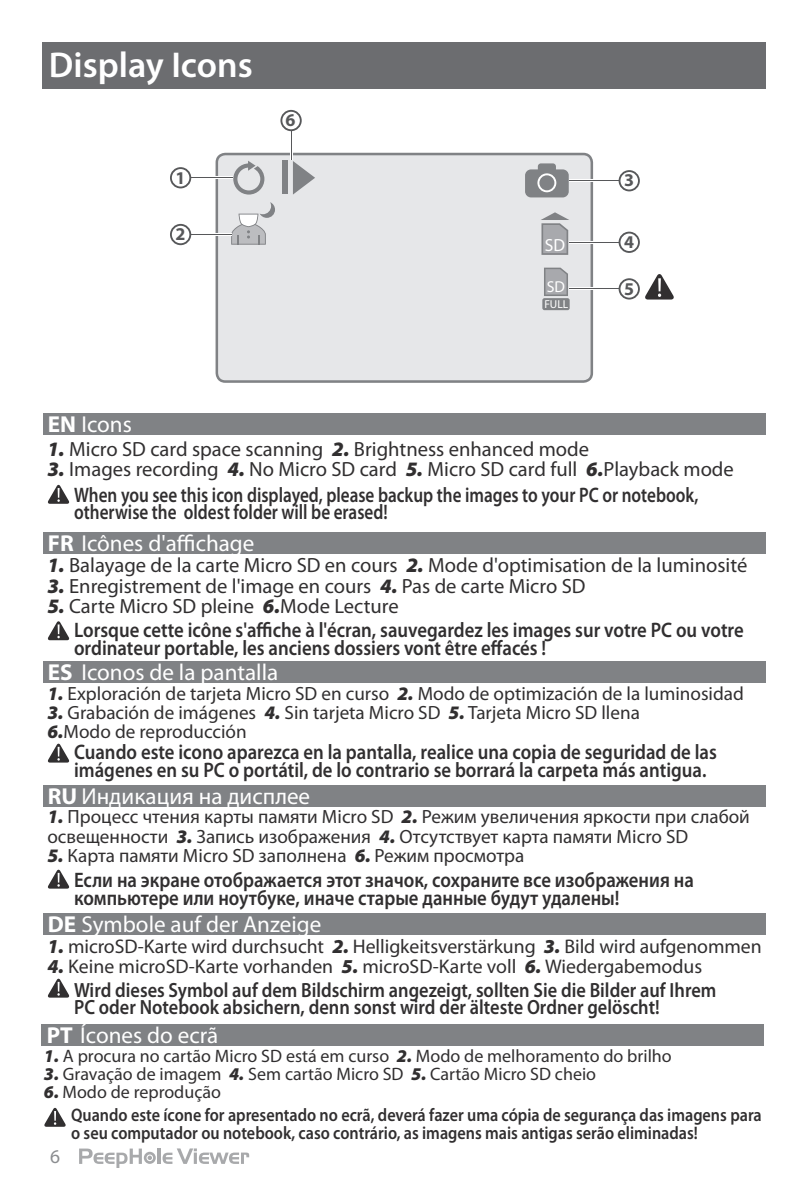
<style>
.page{position:relative;width:808px;height:1191px;background:#fff}
.page>*{position:absolute;margin:0;border:0;box-sizing:border-box;transform-origin:0 0}
.t1{font:600 36px "Myriad Pro";color:#fff}
.t2{font:23.1px "Myriad Pro";color:#fff}
.t3{font:600 21px/17.7px "Myriad Pro";color:#312f30;scale:.89 1}
.t4{font:600 21px/17.7px "Myriad Pro";color:#312f30;scale:.82 1}
.t5{font:20.7px "Myriad Pro";color:#312f30}
.t6{font:600 20.7px/17.4px "Myriad Pro";color:#312f30;scale:.89 1}
.t7{font:19.8px "Myriad Pro";letter-spacing:-.005em;color:#312f30}
.t8{font:19.5px "Myriad Pro";color:#8b8d90}
.t9{font:19.2px/19.2px "Myriad Pro";color:#312f30}
.t10{font:600 18.3px/18px "Myriad Pro";color:#312f30;scale:.89 1}
.t11{font:18px "Myriad Pro";color:#312f30}
.t12{font:700 18px "Myriad Pro";color:#57585a}
.t13{font:17.7px "Myriad Pro";color:#fff}
.t14{font:15.9px "Myriad Pro";color:#fff}
.t15{font:11.4px "Myriad Pro";color:#fff}
.s1{font-weight:700}
.s2{font-weight:900;font-style:italic}
</style>
<div class="page">
<div style="left:217px;top:154px;width:375px;height:227px;background:#e6e7e9;border-radius:9px"></div>
<div style="left:216px;top:153px;width:377px;height:230px;border:3px solid #808285;border-radius:9px"></div>
<hr style="left:158px;top:1148px;width:3px;height:15px;background:#8b8d90">
<svg style="left:79px;top:1148px;width:77px;height:20px"></svg>
<svg style="left:163px;top:1148px;width:86px;height:15px"></svg>
<div style="left:42px;top:43px;width:724px;height:46px;background:#6c6d70"></div>
<svg style="left:233px;top:161px;width:31px;height:34px"></svg>
<div style="left:525px;top:169px;width:44px;height:28px;background:#808285;border-radius:6px"></div>
<div style="left:538px;top:163px;width:18px;height:28px;background:#808285;border-radius:3px"></div>
<svg style="left:537px;top:173px;width:19px;height:19px"></svg>
<div style="left:539px;top:175px;width:15px;height:15px;background:#808285;border-radius:50%"></div>
<svg style="left:541px;top:212px;width:28px;height:43px"></svg>
<svg style="left:544px;top:268px;width:24px;height:28px"></svg>
<div style="left:542px;top:298px;width:28px;height:12px;background:#808285;border-radius:2px"></div>
<div style="left:283px;top:160px;width:5px;height:34px;background:#808285"></div>
<svg style="left:231px;top:202px;width:44px;height:43px"></svg>
<hr style="left:569px;top:179px;width:51px;height:3px;background:#fff">
<div style="left:619px;top:170px;width:21px;height:21px;border:2px solid #57585a;border-radius:50%"></div>
<hr style="left:569px;top:180px;width:51px;height:1px;background:#57585a">
<hr style="left:569px;top:241px;width:51px;height:2px;background:#fff">
<div style="left:619px;top:232px;width:21px;height:21px;border:2px solid #57585a;border-radius:50%"></div>
<hr style="left:569px;top:242px;width:51px;height:1px;background:#57585a">
<hr style="left:569px;top:288px;width:51px;height:2px;background:#fff">
<div style="left:619px;top:278px;width:21px;height:21px;border:2px solid #57585a;border-radius:50%"></div>
<hr style="left:569px;top:288px;width:51px;height:1px;background:#57585a">
<hr style="left:190px;top:176px;width:43px;height:3px;background:#fff">
<div style="left:170px;top:167px;width:21px;height:21px;border:2px solid #57585a;border-radius:50%"></div>
<hr style="left:190px;top:177px;width:43px;height:1px;background:#57585a">
<hr style="left:290px;top:130px;width:2px;height:29px;background:#fff">
<div style="left:280px;top:110px;width:22px;height:21px;border:2px solid #57585a;border-radius:50%"></div>
<svg style="left:291px;top:130px;width:24px;height:65px"></svg>
<hr style="left:190px;top:233px;width:42px;height:3px;background:#fff">
<div style="left:170px;top:224px;width:21px;height:21px;border:2px solid #57585a;border-radius:50%"></div>
<hr style="left:190px;top:234px;width:42px;height:1px;background:#57585a">
<div style="left:43px;top:413px;width:722px;height:21px;background:#808285"></div>
<div style="left:43px;top:532px;width:722px;height:22px;background:#808285"></div>
<div style="left:43px;top:661px;width:722px;height:22px;background:#808285"></div>
<div style="left:43px;top:785px;width:722px;height:21px;background:#808285"></div>
<div style="left:43px;top:913px;width:722px;height:21px;background:#808285"></div>
<svg style="left:47px;top:484px;width:23px;height:20px"></svg>
<svg style="left:47px;top:621px;width:23px;height:19px"></svg>
<svg style="left:48px;top:743px;width:22px;height:19px"></svg>
<svg style="left:48px;top:869px;width:22px;height:19px"></svg>
<svg style="left:48px;top:978px;width:22px;height:19px"></svg>
<svg style="left:645px;top:274px;width:29px;height:25px"></svg>
<div style="left:41px;top:1024px;width:723px;height:22px;background:#808285"></div>
<svg style="left:44px;top:1107px;width:22px;height:19px"></svg>
<h1 class="t1" style="left:49px;top:42px;width:205px">Display Icons</h1>
<p class="t12" style="left:176px;top:166px;width:11px">1</p>
<p class="t12" style="left:176px;top:222px;width:11px">2</p>
<p class="t12" style="left:285px;top:108px;width:11px">6</p>
<p class="t2" style="left:48px;top:409px;width:85px"><span class="s1">EN</span> Icons</p>
<p class="t13" style="left:545px;top:234px;width:22px">SD</p>
<p class="t14" style="left:547px;top:277px;width:20px">SD</p>
<p class="t15" style="left:544px;top:297px;width:25px">FULL</p>
<p class="t12" style="left:624px;top:169px;width:11px">3</p>
<p class="t12" style="left:624px;top:230px;width:11px">4</p>
<p class="t12" style="left:624px;top:277px;width:11px">5</p>
<p class="t5" style="left:47px;top:436px;width:543px"><span class="s2">1.</span> Micro SD card space scanning <span class="s2">2.</span> Brightness enhanced mode</p>
<p class="t5" style="left:47px;top:456px;width:688px"><span class="s2">3.</span> Images recording <span class="s2">4.</span> No Micro SD card <span class="s2">5.</span> Micro SD card full <span class="s2">6.</span>Playback mode</p>
<p class="t4" style="left:74px;top:485px;width:763px">When you see this icon displayed, please backup the images to your PC or notebook, otherwise the oldest folder will be erased!</p>
<p class="t2" style="left:48px;top:529px;width:208px"><span class="s1">FR</span> Icônes d'affichage</p>
<p class="t5" style="left:47px;top:552px;width:701px"><span class="s2">1.</span> Balayage de la carte Micro SD en cours <span class="s2">2.</span> Mode d'optimisation de la luminosité</p>
<p class="t5" style="left:47px;top:573px;width:540px"><span class="s2">3.</span> Enregistrement de l'image en cours <span class="s2">4.</span> Pas de carte Micro SD</p>
<p class="t5" style="left:47px;top:594px;width:353px"><span class="s2">5.</span> Carte Micro SD pleine <span class="s2">6.</span>Mode Lecture</p>
<p class="t3" style="left:74px;top:621px;width:754px">Lorsque cette icône s'affiche à l'écran, sauvegardez les images sur votre PC ou votre ordinateur portable, les anciens dossiers vont être effacés !</p>
<p class="t2" style="left:48px;top:658px;width:232px"><span class="s1">ES</span> Iconos de la pantalla</p>
<p class="t9" style="left:47px;top:683px;width:698px"><span class="s2">1.</span> Exploración de tarjeta Micro SD en curso <span class="s2">2.</span> Modo de optimización de la luminosidad</p>
<p class="t9" style="left:47px;top:703px;width:594px"><span class="s2">3.</span> Grabación de imágenes <span class="s2">4.</span> Sin tarjeta Micro SD <span class="s2">5.</span> Tarjeta Micro SD llena<br><span class="s2">6.</span>Modo de reproducción</p>
<p class="t3" style="left:74px;top:743px;width:724px">Cuando este icono aparezca en la pantalla, realice una copia de seguridad de las imágenes en su PC o portátil, de lo contrario se borrará la carpeta más antigua.</p>
<p class="t2" style="left:48px;top:781px;width:264px"><span class="s1">RU</span> Индикация на дисплее</p>
<p class="t9" style="left:47px;top:807px;width:704px"><span class="s2">1.</span> Процесс чтения карты памяти Micro SD <span class="s2">2.</span> Режим увеличения яркости при слабой освещенности <span class="s2">3.</span> Запись изображения <span class="s2">4.</span> Отсутствует карта памяти Micro SD</p>
<p class="t9" style="left:47px;top:845px;width:478px"><span class="s2">5.</span> Карта памяти Micro SD заполнена <span class="s2">6.</span> Режим просмотра</p>
<p class="t3" style="left:74px;top:870px;width:698px">Если на экране отображается этот значок, сохраните все изображения на компьютере или ноутбуке, иначе старые данные будут удалены!</p>
<p class="t2" style="left:48px;top:909px;width:275px"><span class="s1">DE</span> Symbole auf der Anzeige</p>
<p class="t7" style="left:47px;top:934px;width:716px"><span class="s2">1.</span> microSD-Karte wird durchsucht <span class="s2">2.</span> Helligkeitsverstärkung <span class="s2">3.</span> Bild wird aufgenommen</p>
<p class="t7" style="left:47px;top:954px;width:656px"><span class="s2">4.</span> Keine microSD-Karte vorhanden <span class="s2">5.</span> microSD-Karte voll <span class="s2">6.</span> Wiedergabemodus</p>
<p class="t6" style="left:74px;top:980px;width:723px">Wird dieses Symbol auf dem Bildschirm angezeigt, sollten Sie die Bilder auf Ihrem<br>PC oder Notebook absichern, denn sonst wird der älteste Ordner gelöscht!</p>
<p class="t2" style="left:47px;top:1021px;width:173px"><span class="s1">PT</span> Ícones do ecrã</p>
<p class="t11" style="left:44px;top:1044px;width:629px"><span class="s2">1.</span> A procura no cartão Micro SD está em curso <span class="s2">2.</span> Modo de melhoramento do brilho</p>
<p class="t11" style="left:44px;top:1062px;width:554px"><span class="s2">3.</span> Gravação de imagem <span class="s2">4.</span> Sem cartão Micro SD <span class="s2">5.</span> Cartão Micro SD cheio</p>
<p class="t11" style="left:44px;top:1080px;width:179px"><span class="s2">6.</span> Modo de reprodução</p>
<p class="t10" style="left:71px;top:1105px;width:777px">Quando este ícone for apresentado no ecrã, deverá fazer uma cópia de segurança das imagens para o seu computador ou notebook, caso contrário, as imagens mais antigas serão eliminadas!</p>
<p class="t8" style="left:50px;top:1144px;width:12px">6</p>
</div>
